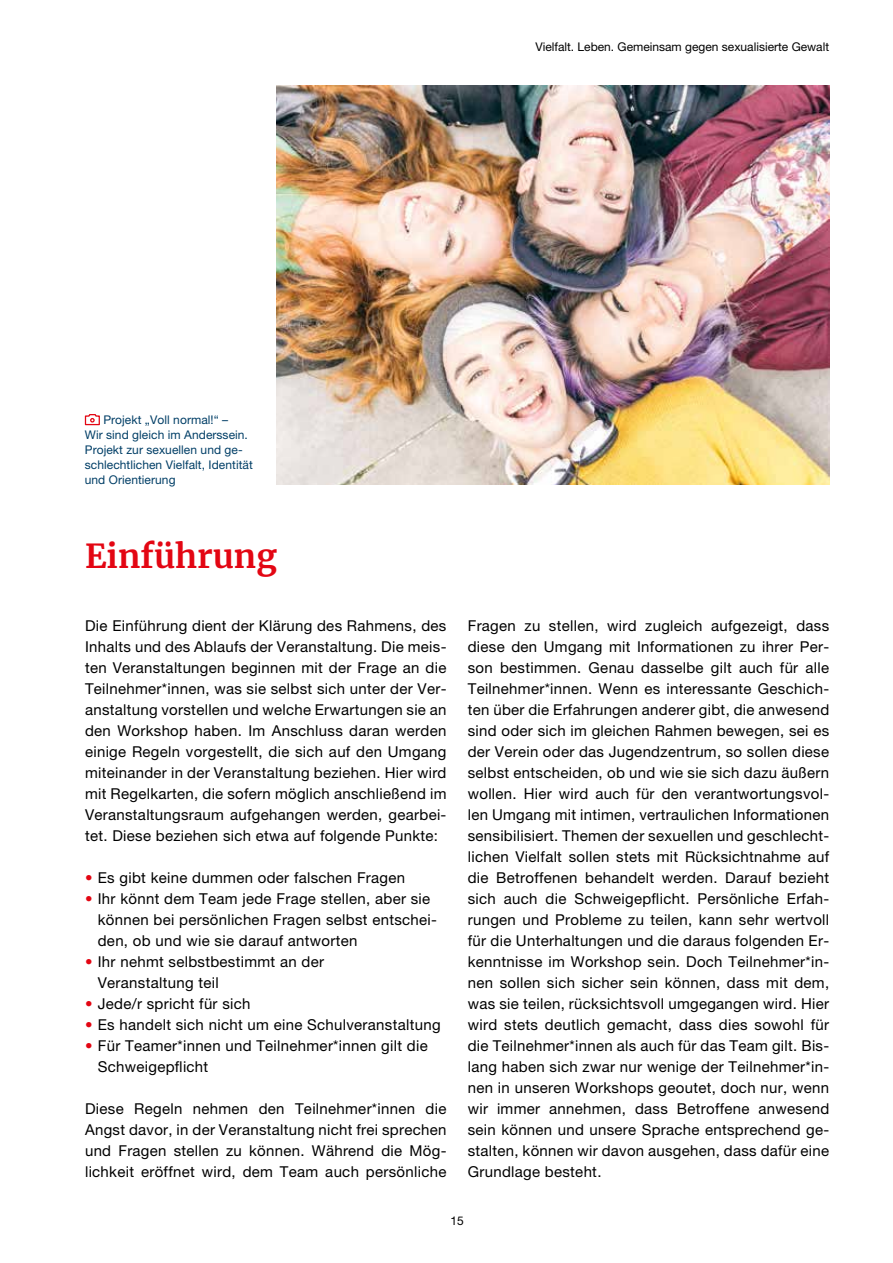
<style>
.page{position:relative;width:893px;height:1263px;background:#fff}
.page>*{position:absolute;margin:0;border:0;box-sizing:border-box;transform-origin:0 0}
.t1{font:700 33px "Merriweather";color:#e30613}
.t2{font:15px/21px "Helvetica Neue";letter-spacing:.02em;color:#000;text-align:justify}
.t3{font:12px/15px "Helvetica Neue";letter-spacing:.005em;color:#003e66}
.t4{font:12px "Helvetica Neue";color:#000}
.s1{color:#e30613}
</style>
<div class="page">
<svg style="left:84px;top:414px;width:16px;height:12px"></svg>
<img style="left:276px;top:85px;width:553px;height:399px">
<p class="t4" style="left:535px;top:40px;width:295px">Vielfalt. Leben. Gemeinsam gegen sexualisierte Gewalt</p>
<p class="t3" style="left:85px;top:412px;width:169px;text-indent:19px">Projekt „Voll normal!“ –<br>Wir sind gleich im Anderssein.<br>Projekt zur sexuellen und ge&shy;schlechtlichen Vielfalt, Identität und Orientierung</p>
<h1 class="t1" style="left:85px;top:530px;width:193px">Einführung</h1>
<p class="t2" style="left:85px;top:615px;width:363px">Die Einführung dient der Klärung des Rahmens, des Inhalts und des Ablaufs der Veranstaltung. Die meis&shy;ten Veranstaltungen beginnen mit der Frage an die Teilnehmer*innen, was sie selbst sich unter der Ver&shy;anstaltung vorstellen und welche Erwartungen sie an den Workshop haben. Im Anschluss daran werden einige Regeln vorgestellt, die sich auf den Umgang miteinander in der Veranstaltung beziehen. Hier wird mit Regelkarten, die sofern möglich anschließend im Veranstaltungsraum aufgehangen werden, gearbei&shy;tet. Diese beziehen sich etwa auf folgende Punkte:</p>
<p class="t2" style="left:85px;top:867px;width:322px"><span class="s1">•</span> Es gibt keine dummen oder falschen Fragen</p>
<p class="t2" style="left:98px;top:888px;width:341px;text-align:left;text-indent:-13px"><span class="s1">•</span> Ihr könnt dem Team jede Frage stellen, aber sie können bei persönlichen Fragen selbst entschei&shy;den, ob und wie sie darauf antworten</p>
<p class="t2" style="left:98px;top:951px;width:228px;text-indent:-13px"><span class="s1">•</span> Ihr nehmt selbstbestimmt an der<br>Veranstaltung teil</p>
<p class="t2" style="left:85px;top:993px;width:167px"><span class="s1">•</span> Jede/r spricht für sich</p>
<p class="t2" style="left:85px;top:1014px;width:357px"><span class="s1">•</span> Es handelt sich nicht um eine Schulveranstaltung</p>
<p class="t2" style="left:98px;top:1035px;width:331px;text-indent:-13px"><span class="s1">•</span> Für Teamer*innen und Teilnehmer*innen gilt die<br>Schweigepflicht</p>
<p class="t2" style="left:85px;top:1098px;width:363px">Diese Regeln nehmen den Teilnehmer*innen die Angst davor, in der Veranstaltung nicht frei sprechen und Fragen stellen zu können. Während die Mög&shy;lichkeit eröffnet wird, dem Team auch persönliche</p>
<p class="t2" style="left:468px;top:615px;width:363px">Fragen zu stellen, wird zugleich aufgezeigt, dass diese den Umgang mit Informationen zu ihrer Per&shy;son bestimmen. Genau dasselbe gilt auch für alle Teilnehmer*innen. Wenn es interessante Geschich&shy;ten über die Erfahrungen anderer gibt, die anwesend sind oder sich im gleichen Rahmen bewegen, sei es der Verein oder das Jugendzentrum, so sollen diese selbst entscheiden, ob und wie sie sich dazu äußern wollen. Hier wird auch für den verantwortungsvol&shy;len Umgang mit intimen, vertraulichen Informationen sensibilisiert. Themen der sexuellen und geschlecht&shy;lichen Vielfalt sollen stets mit Rücksichtnahme auf die Betroffenen behandelt werden. Darauf bezieht sich auch die Schweigepflicht. Persönliche Erfah&shy;rungen und Probleme zu teilen, kann sehr wertvoll für die Unterhaltungen und die daraus folgenden Er&shy;kenntnisse im Workshop sein. Doch Teilnehmer*in&shy;nen sollen sich sicher sein können, dass mit dem, was sie teilen, rücksichtsvoll umgegangen wird. Hier wird stets deutlich gemacht, dass dies sowohl für die Teilnehmer*innen als auch für das Team gilt. Bis&shy;lang haben sich zwar nur wenige der Teilnehmer*in&shy;nen in unseren Workshops geoutet, doch nur, wenn wir immer annehmen, dass Betroffene anwesend sein können und unsere Sprache entsprechend ge&shy;stalten, können wir davon ausgehen, dass dafür eine Grundlage besteht.</p>
<p class="t4" style="left:450px;top:1213px;width:15px">15</p>
</div>
